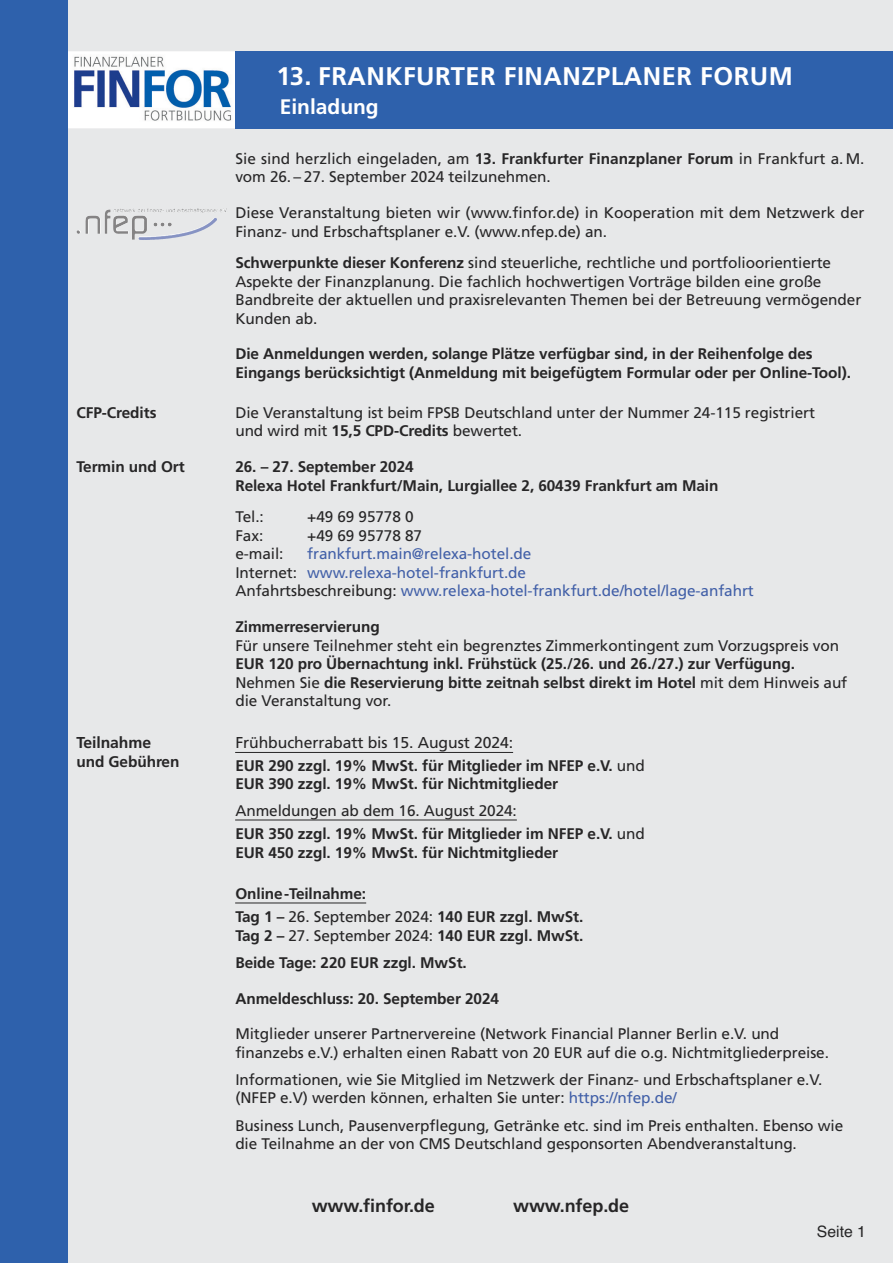
<style>
.page{position:relative;width:893px;height:1263px;background:#fff}
.page>*{position:absolute;margin:0;border:0;box-sizing:border-box;transform-origin:0 0}
.t1{font:700 25.5px "Frutiger";letter-spacing:.02em;color:#fff}
.t2{font:700 21px "Frutiger";color:#fff}
.t3{font:700 18px "Frutiger";letter-spacing:-.005em;color:#272627}
.t4{font:15.75px "Frutiger";letter-spacing:-.005em;color:#272627}
.t5{font:700 15.75px "Frutiger";letter-spacing:-.005em;color:#272627}
.t6{font:15.75px "Helvetica";color:#272627}
.t7{font:15.3px/18.6px "Frutiger";letter-spacing:-.005em;color:#272627}
.t8{font:700 15.3px/18.6px "Frutiger";letter-spacing:-.005em;color:#272627}
.t9{font:15.3px/18.6px "Frutiger";letter-spacing:-.005em;color:#4260a8}
.s1{font-weight:700}
.s2{color:#272627}
.s3{font-weight:400}
.s4{color:#4260a8}
</style>
<div class="page">
<div style="left:68px;top:0;width:825px;height:1263px;background:#e7e8e9"></div>
<div style="left:236px;top:51px;width:657px;height:77px;background:#2e61ac"></div>
<img style="left:120px;top:208px;width:107px;height:5px">
<svg style="left:68px;top:51px;width:168px;height:77px;background:#becee1"></svg>
<div style="left:0;top:0;width:68px;height:1263px;background:#2e61ac"></div>
<hr style="left:235px;top:752px;width:278px;height:1px;background:#272627">
<hr style="left:235px;top:820px;width:282px;height:1px;background:#272627">
<hr style="left:235px;top:903px;width:131px;height:1px;background:#272627">
<h1 class="t1" style="left:276px;top:66px;width:518px">13. FRANKFURTER FINANZPLANER FORUM</h1>
<h2 class="t2" style="left:280px;top:98px;width:101px">Einladung</h2>
<p class="t7" style="left:235px;top:150px;width:631px">Sie sind herzlich eingeladen, am <span class="s1">13. Frankfurter Finanzplaner Forum</span> in Frankfurt a.M. vom 26. – 27. September 2024 teilzunehmen.</p>
<p class="t7" style="left:235px;top:205px;width:631px">Diese Veranstaltung bieten wir (www.finfor.de) in Kooperation mit dem Netzwerk der<br>Finanz- und Erbschaftsplaner e.V. (www.nfep.de) an.</p>
<p class="t7" style="left:235px;top:254px;width:627px"><span class="s1">Schwerpunkte dieser Konferenz</span> sind steuerliche, rechtliche und portfolioorientierte Aspekte der Finanzplanung. Die fachlich hochwertigen Vorträge bilden eine große Bandbreite der aktuellen und praxisrelevanten Themen bei der Betreuung vermögender Kunden ab.</p>
<p class="t8" style="left:235px;top:346px;width:617px">Die Anmeldungen werden, solange Plätze verfügbar sind, in der Reihenfolge des<br>Eingangs berücksichtigt (Anmeldung mit beigefügtem Formular oder per Online-Tool).</p>
<p class="t8" style="left:77px;top:404px;width:81px">CFP-Credits</p>
<p class="t7" style="left:235px;top:404px;width:581px">Die Veranstaltung ist beim FPSB Deutschland unter der Nummer 24-115 registriert und wird mit <span class="s1">15,5 CPD-Credits</span> bewertet.</p>
<p class="t8" style="left:77px;top:459px;width:110px">Termin und Ort</p>
<p class="t8" style="left:235px;top:459px;width:485px">26. – 27. September 2024<br>Relexa Hotel Frankfurt/Main, Lurgiallee 2, 60439 Frankfurt am Main</p>
<p class="t7" style="left:235px;top:509px;width:30px">Tel.:</p>
<p class="t7" style="left:307px;top:509px;width:108px">+49 69 95778 0</p>
<p class="t7" style="left:235px;top:527px;width:29px">Fax:</p>
<p class="t7" style="left:307px;top:527px;width:116px">+49 69 95778 87</p>
<p class="t7" style="left:235px;top:546px;width:50px">e-mail:</p>
<p class="t9" style="left:235px;top:546px;width:520px;text-indent:72px">frankfurt.main@relexa-hotel.de<br><span class="s2">Internet:</span> www.relexa-hotel-frankfurt.de<br><span class="s2">Anfahrtsbeschreibung:</span> www.relexa-hotel-frankfurt.de/hotel/lage-anfahrt</p>
<p class="t8" style="left:235px;top:619px;width:146px">Zimmerreservierung</p>
<p class="t7" style="left:235px;top:637px;width:605px">Für unsere Teilnehmer steht ein begrenztes Zimmerkontingent zum Vorzugspreis von</p>
<p class="t8" style="left:235px;top:656px;width:613px">EUR 120 pro Übernachtung inkl. Frühstück (25./26. und 26./27.) zur Verfügung.<br><span class="s3">Nehmen Sie</span> die Reservierung bitte zeitnah selbst direkt im Hotel <span class="s3">mit dem Hinweis auf die Veranstaltung vor.</span></p>
<p class="t5" style="left:77px;top:736px;width:76px">Teilnahme</p>
<p class="t4" style="left:235px;top:736px;width:279px">Frühbucherrabatt bis 15. August 2024:</p>
<p class="t8" style="left:77px;top:753px;width:104px">und Gebühren</p>
<p class="t8" style="left:235px;top:757px;width:411px">EUR 290 zzgl. 19% MwSt. für Mitglieder im NFEP e.V. <span class="s3">und<br></span>EUR 390 zzgl. 19% MwSt. für Nichtmitglieder</p>
<p class="t8" style="left:235px;top:801px;width:411px;line-height:22.8px"><span class="s3">Anmeldungen ab dem 16. August 2024:<br></span>EUR 350 zzgl. 19% MwSt. für Mitglieder im NFEP e.V. <span class="s3">und</span></p>
<p class="t8" style="left:235px;top:844px;width:324px">EUR 450 zzgl. 19% MwSt. für Nichtmitglieder</p>
<p class="t8" style="left:235px;top:884px;width:350px;line-height:22.8px">Online-Teilnahme:<br>Tag 1 – <span class="s3">26. September 2024:</span> 140 EUR zzgl. MwSt.</p>
<p class="t8" style="left:235px;top:923px;width:350px;line-height:27.2px">Tag 2 – <span class="s3">27. September 2024:</span> 140 EUR zzgl. MwSt.<br>Beide Tage: 220 EUR zzgl. MwSt.</p>
<p class="t8" style="left:235px;top:990px;width:265px">Anmeldeschluss: 20. September 2024</p>
<p class="t7" style="left:235px;top:1026px;width:595px">Mitglieder unserer Partnervereine (Network Financial Planner Berlin e.V. und finanzebs e.V.) erhalten einen Rabatt von 20 EUR auf die o.g. Nichtmitgliederpreise.</p>
<p class="t7" style="left:235px;top:1071px;width:589px">Informationen, wie Sie Mitglied im Netzwerk der Finanz- und Erbschaftsplaner e.V. (NFEP e.V) werden können, erhalten Sie unter: <span class="s4">https://nfep.de/</span></p>
<p class="t7" style="left:235px;top:1117px;width:609px">Business Lunch, Pausenverpflegung, Getränke etc. sind im Preis enthalten. Ebenso wie die Teilnahme an der von CMS Deutschland gesponsorten Abendveranstaltung.</p>
<p class="t3" style="left:312px;top:1199px;width:125px">www.finfor.de</p>
<p class="t3" style="left:513px;top:1199px;width:118px">www.nfep.de</p>
<p class="t6" style="left:817px;top:1222px;width:51px">Seite 1</p>
</div>
